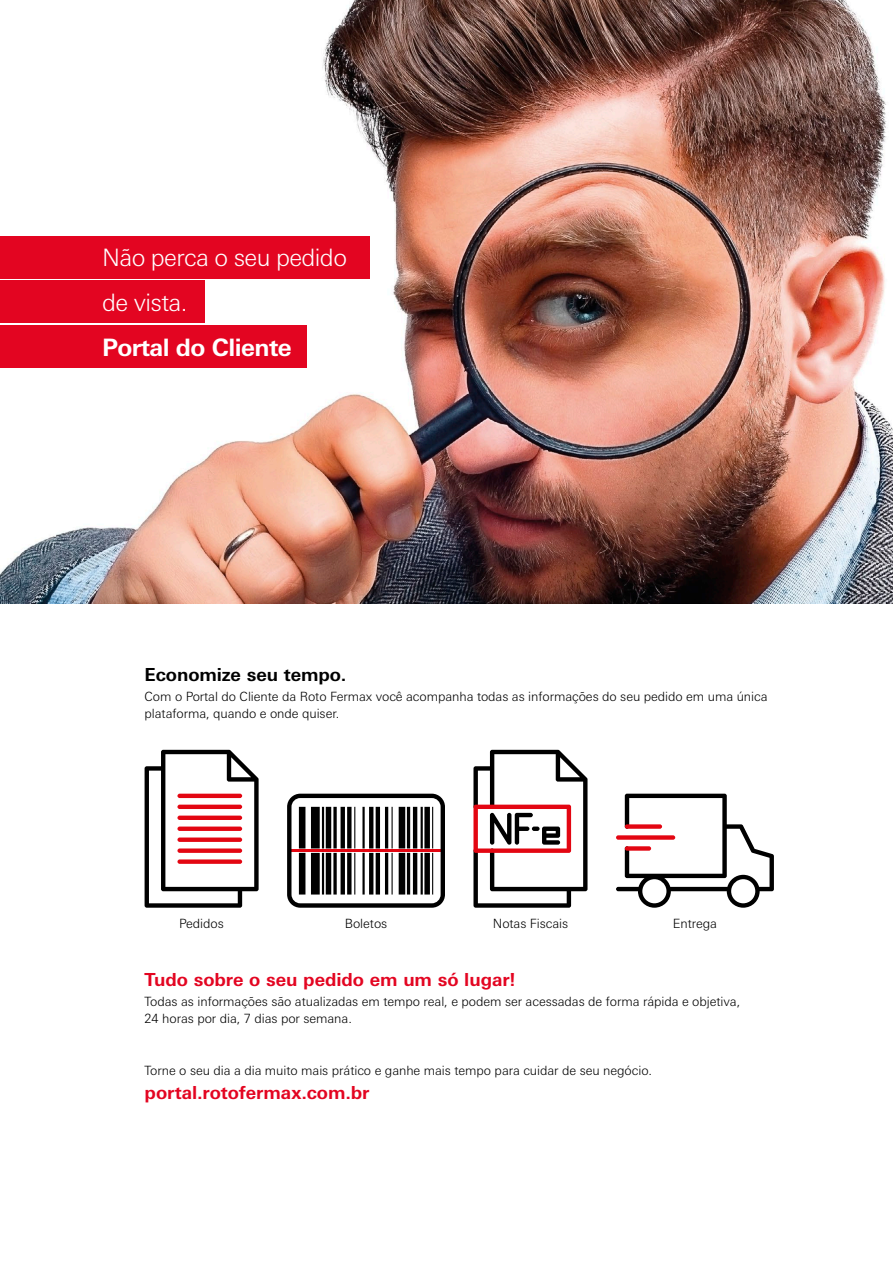
<style>
.page{position:relative;width:893px;height:1263px;background:#fff}
.page>*{position:absolute;margin:0;border:0;box-sizing:border-box;transform-origin:0 0}
.t1{font:300 24px/44.7px "Univers Next W1 G";letter-spacing:-.025em;color:#fff}
.t2{font:700 24px "Univers Next W1 G";letter-spacing:-.025em;color:#fff}
.t3{font:700 18px "Univers Next W1 G";letter-spacing:-.005em;color:#e30521}
.t4{font:700 18px "Univers Next W1 G";letter-spacing:-.005em;color:#000}
.t5{font:300 12.75px/16.5px "Univers Next W1 G";letter-spacing:-.005em;color:#000}
</style>
<div class="page">
<img style="left:0;top:0;width:893px;height:604px">
<div style="left:0;top:236px;width:370px;height:43px;background:#e30521"></div>
<div style="left:0;top:281px;width:204px;height:42px;background:#e30521"></div>
<div style="left:0;top:325px;width:306px;height:43px;background:#e30521"></div>
<svg style="left:145px;top:750px;width:114px;height:158px"></svg>
<div style="left:177px;top:859px;width:65px;height:5px;background:#e30612;border-radius:2px"></div>
<div style="left:177px;top:848px;width:65px;height:5px;background:#e30612;border-radius:2px"></div>
<div style="left:177px;top:837px;width:65px;height:5px;background:#e30612;border-radius:2px"></div>
<div style="left:177px;top:826px;width:65px;height:5px;background:#e30612;border-radius:2px"></div>
<div style="left:177px;top:815px;width:65px;height:5px;background:#e30612;border-radius:2px"></div>
<hr style="left:177px;top:805px;width:65px;height:4px;background:#e30612;border-radius:2px">
<hr style="left:177px;top:794px;width:65px;height:4px;background:#e30612;border-radius:2px">
<svg style="left:473px;top:750px;width:301px;height:158px"></svg>
<div style="left:625px;top:846px;width:26px;height:5px;background:#e30612;border-radius:2px"></div>
<div style="left:616px;top:835px;width:59px;height:5px;background:#e30612;border-radius:2px"></div>
<div style="left:625px;top:824px;width:37px;height:5px;background:#e30612;border-radius:2px"></div>
<svg style="left:287px;top:794px;width:158px;height:114px"></svg>
<h1 class="t1" style="left:102px;top:235px;width:246px">Não perca o seu pedido de vista.</h1>
<h1 class="t2" style="left:102px;top:333px;width:191px">Portal do Cliente</h1>
<h2 class="t4" style="left:145px;top:664px;width:203px">Economize seu tempo.</h2>
<p class="t5" style="left:145px;top:688px;width:624px">Com o Portal do Cliente da Roto Fermax você acompanha todas as informações do seu pedido em uma única plataforma, quando e onde quiser.</p>
<p class="t5" style="left:179px;top:915px;width:46px">Pedidos</p>
<p class="t5" style="left:345px;top:915px;width:44px">Boletos</p>
<p class="t5" style="left:493px;top:915px;width:77px">Notas Fiscais</p>
<p class="t5" style="left:673px;top:915px;width:46px">Entrega</p>
<h2 class="t3" style="left:145px;top:969px;width:372px">Tudo sobre o seu pedido em um só lugar!</h2>
<p class="t5" style="left:145px;top:993px;width:597px">Todas as informações são atualizadas em tempo real, e podem ser acessadas de forma rápida e objetiva,<br>24 horas por dia, 7 dias por semana.</p>
<p class="t5" style="left:145px;top:1062px;width:509px">Torne o seu dia a dia muito mais prático e ganhe mais tempo para cuidar de seu negócio.</p>
<h2 class="t3" style="left:145px;top:1082px;width:226px">portal.rotofermax.com.br</h2>
</div>
